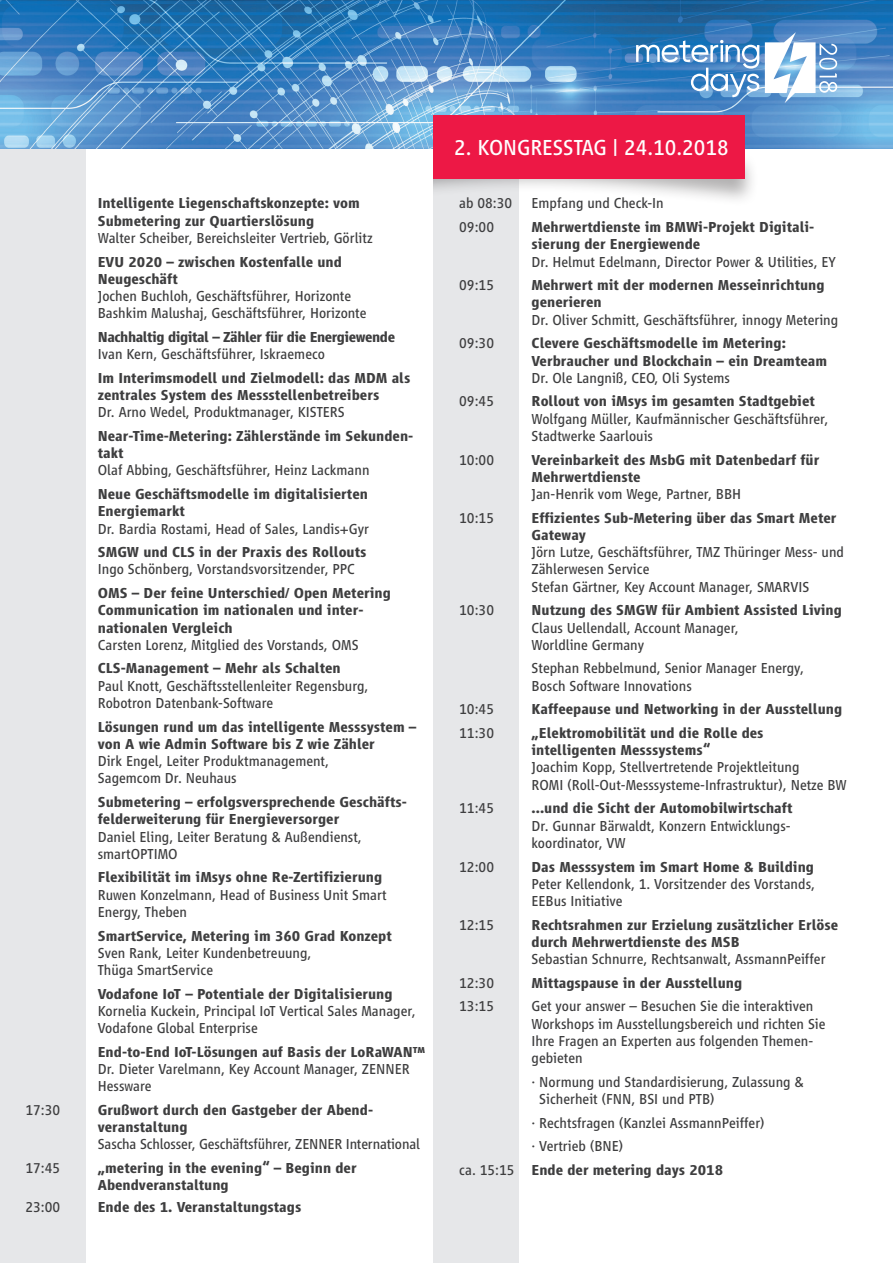
<style>
.page{position:relative;width:893px;height:1263px;background:#fff}
.page>*{position:absolute;margin:0;border:0;box-sizing:border-box;transform-origin:0 0}
.t1{font:22.5px "Vialog LT Std";color:#fff}
.t2{font:15px/17.2px "Vialog LT Std";color:#3e3e3f}
.t3{font:700 15px/17.2px "Vialog LT Std";color:#3e3e3f}
.t4{font:700 15px "Vialog LT Std";letter-spacing:-.03em;color:#3e3e3f}
.s1{font-weight:400}
</style>
<div class="page">
<div style="left:0;top:94px;width:85px;height:1169px;background:#e6e7e9"></div>
<div style="left:434px;top:94px;width:85px;height:1169px;background:#e6e7e9"></div>
<img style="left:0;top:0;width:893px;height:149px">
<div style="left:345px;top:151px;width:413px;height:56px;background:#231f20;opacity:.35"></div>
<div style="left:316px;top:149px;width:117px;height:59px;background:#fff"></div>
<div style="left:433px;top:115px;width:311px;height:64px;background:#ed1845"></div>
<svg style="left:636px;top:40px;width:123px;height:57px;background:#5e98cc"></svg>
<svg style="left:765px;top:32px;width:72px;height:71px"></svg>
<p class="t3" style="left:98px;top:195px;width:264px">Intelligente Liegenschaftskonzepte: vom<br>Submetering zur Quartierslösung</p>
<p class="t2" style="left:98px;top:229px;width:276px">Walter Scheiber, Bereichsleiter Vertrieb, Görlitz</p>
<p class="t3" style="left:98px;top:253px;width:246px">EVU 2020 – zwischen Kostenfalle und<br>Neugeschäft</p>
<p class="t2" style="left:98px;top:287px;width:270px">Jochen Buchloh, Geschäftsführer, Horizonte<br>Bashkim Malushaj, Geschäftsführer, Horizonte</p>
<p class="t4" style="left:98px;top:329px;width:299px">Nachhaltig digital – Zähler für die Energiewende</p>
<p class="t2" style="left:98px;top:346px;width:229px">Ivan Kern, Geschäftsführer, Iskraemeco</p>
<p class="t3" style="left:98px;top:369px;width:314px">Im Interimsmodell und Zielmodell: das MDM als zentrales System des Messstellenbetreibers</p>
<p class="t2" style="left:98px;top:404px;width:248px">Dr. Arno Wedel, Produktmanager, KISTERS</p>
<p class="t3" style="left:98px;top:427px;width:317px">Near-Time-Metering: Zählerstände im Sekunden&shy;takt</p>
<p class="t2" style="left:98px;top:462px;width:273px">Olaf Abbing, Geschäftsführer, Heinz Lackmann</p>
<p class="t3" style="left:98px;top:485px;width:272px">Neue Geschäftsmodelle im digitalisierten<br>Energiemarkt</p>
<p class="t2" style="left:98px;top:520px;width:273px">Dr. Bardia Rostami, Head of Sales, Landis+Gyr</p>
<p class="t3" style="left:98px;top:544px;width:270px">SMGW und CLS in der Praxis des Rollouts</p>
<p class="t2" style="left:98px;top:561px;width:259px">Ingo Schönberg, Vorstandsvorsitzender, PPC</p>
<p class="t3" style="left:98px;top:584px;width:295px">OMS – Der feine Unterschied/ Open Metering<br>Communication im nationalen und inter&shy;nationalen Vergleich</p>
<p class="t2" style="left:98px;top:636px;width:262px">Carsten Lorenz, Mitglied des Vorstands, OMS</p>
<p class="t3" style="left:26px;top:660px;width:31px">CL</p>
<p class="t3" style="left:113px;top:660px;width:230px">S-Management – Mehr als Schalten</p>
<p class="t2" style="left:98px;top:677px;width:272px">Paul Knott, Geschäftsstellenleiter Regensburg,<br>Robotron Datenbank-Software</p>
<p class="t3" style="left:26px;top:718px;width:28px">L</p>
<p class="t3" style="left:98px;top:718px;width:320px;text-indent:7px">ösungen rund um das intelligente Messsystem – von A wie Admin Software bis Z wie Zähler</p>
<p class="t2" style="left:98px;top:752px;width:233px">Dirk Engel, Leiter Produktmanagement,<br>Sagemcom Dr. Neuhaus</p>
<p class="t3" style="left:98px;top:793px;width:311px">Submetering – erfolgsversprechende Geschäfts&shy;felderweiterung für Energieversorger</p>
<p class="t2" style="left:98px;top:828px;width:265px">Daniel Eling, Leiter Beratung &amp; Außendienst, smartOPTIMO</p>
<p class="t3" style="left:98px;top:869px;width:286px">Flexibilität im iMsys ohne Re-Zertifizierung</p>
<p class="t2" style="left:26px;top:886px;width:28px">R</p>
<p class="t2" style="left:98px;top:886px;width:290px;text-indent:8px">uwen Konzelmann, Head of Business Unit Smart<br>Energy, Theben</p>
<p class="t3" style="left:98px;top:927px;width:296px">SmartService, Metering im 360 Grad Konzept</p>
<p class="t2" style="left:98px;top:944px;width:215px">Sven Rank, Leiter Kundenbetreuung,<br>Thüga SmartService</p>
<p class="t3" style="left:98px;top:985px;width:296px">Vodafone IoT – Potentiale der Digitalisierung</p>
<p class="t2" style="left:98px;top:1002px;width:319px">Kornelia Kuckein, Principal IoT Vertical Sales Manager,<br>Vodafone Global Enterprise</p>
<p class="t3" style="left:98px;top:1043px;width:329px">End-to-End IoT-Lösungen auf Basis der LoRaWAN™</p>
<p class="t2" style="left:98px;top:1060px;width:312px">Dr. Dieter Varelmann, Key Account Manager, ZENN ER<br>Hessware</p>
<p class="t2" style="left:26px;top:1101px;width:36px">17:30</p>
<p class="t3" style="left:98px;top:1101px;width:276px">Grußwort durch den Gastgeber der Abend&shy;veranstaltung</p>
<p class="t2" style="left:98px;top:1136px;width:324px">Sascha Schlosser, Geschäftsführer, ZENN ER International</p>
<p class="t2" style="left:26px;top:1159px;width:36px">17:45</p>
<p class="t3" style="left:98px;top:1159px;width:260px">„metering in the evening“ – Beginn der<br>Abendveranstaltung</p>
<p class="t2" style="left:26px;top:1198px;width:36px">23:00</p>
<p class="t3" style="left:98px;top:1198px;width:205px">Ende des 1. Veranstaltungstags</p>
<h1 class="t1" style="left:454px;top:135px;width:100px">2. Kongresstag</h1>
<h1 class="t1" style="left:613px;top:135px;width:118px">| 24.10.2018</h1>
<p class="t2" style="left:459px;top:195px;width:55px">ab 08:30</p>
<p class="t2" style="left:531px;top:195px;width:134px">Empfang und Check-In</p>
<p class="t2" style="left:459px;top:218px;width:36px">09:00</p>
<p class="t3" style="left:531px;top:218px;width:283px">Mehrwertdienste im BMWi-Projekt Digitali&shy;sierung der Energiewende</p>
<p class="t2" style="left:531px;top:253px;width:306px">Dr. Helmut Edelmann, Director Power &amp; Utilities, EY</p>
<p class="t2" style="left:459px;top:277px;width:36px">09:15</p>
<p class="t3" style="left:531px;top:277px;width:295px">Mehrwert mit der modernen Messeinrichtung generieren</p>
<p class="t2" style="left:531px;top:311px;width:308px">Dr. Oliver Schmitt, Geschäftsführer, innogy Metering</p>
<p class="t2" style="left:459px;top:335px;width:36px">09:30</p>
<p class="t3" style="left:531px;top:335px;width:297px">Clevere Geschäftsmodelle im Metering:<br>Verbraucher und Blockchain – ein Dreamteam</p>
<p class="t2" style="left:531px;top:369px;width:200px">Dr. Ole Langniß, CEO, Oli Systems</p>
<p class="t2" style="left:459px;top:393px;width:36px">09:45</p>
<p class="t3" style="left:531px;top:393px;width:285px">Rollout von iMsys im gesamten Stadtgebiet</p>
<p class="t2" style="left:531px;top:410px;width:298px">Wolfgang Müller, Kaufmännischer Geschäftsführer,<br>Stadtwerke Saarlouis</p>
<p class="t2" style="left:459px;top:451px;width:36px">10:00</p>
<p class="t3" style="left:531px;top:451px;width:289px">Vereinbarkeit des MsbG mit Datenbedarf für<br>Mehrwertdienste</p>
<p class="t2" style="left:531px;top:485px;width:211px">Jan-Henrik vom Wege, Partner, BBH</p>
<p class="t2" style="left:459px;top:509px;width:36px">10:15</p>
<p class="t3" style="left:531px;top:509px;width:307px">Effizientes Sub-Metering über das Smart Meter<br>Gateway</p>
<p class="t2" style="left:531px;top:544px;width:314px">Jörn Lutze, Geschäftsführer, TMZ Thüringer Mess- und<br>Zählerwesen Service<br>Stefan Gärtner, Key Account Manager, SMARVIS</p>
<p class="t2" style="left:459px;top:602px;width:36px">10:30</p>
<p class="t3" style="left:531px;top:602px;width:312px">Nutzung des SMGW für Ambient Assisted Living</p>
<p class="t2" style="left:531px;top:619px;width:209px">Claus Uellendall, Account Manager,<br>Worldline Germany</p>
<p class="t2" style="left:531px;top:660px;width:274px">Stephan Rebbelmund, Senior Manager Energy,<br>Bosch Software Innovations</p>
<p class="t2" style="left:459px;top:701px;width:36px">10:45</p>
<p class="t3" style="left:531px;top:701px;width:312px">Kaffeepause und Networking in der Ausstellung</p>
<p class="t2" style="left:459px;top:724px;width:36px">11:30</p>
<p class="t3" style="left:531px;top:724px;width:234px">„Elektromobilität und die Rolle des intelligenten Messsystems“</p>
<p class="t2" style="left:531px;top:759px;width:317px">Joachim Kopp, Stellvertretende Projektleitung<br>ROMI (Roll-Out-Messsysteme-Infrastruktur), N etze BW</p>
<p class="t2" style="left:459px;top:800px;width:36px">11:45</p>
<p class="t3" style="left:531px;top:800px;width:262px">...und die Sicht der Automobilwirtschaft</p>
<p class="t2" style="left:531px;top:817px;width:259px">Dr. Gunnar Bärwaldt, Konzern Entwicklungs&shy;koordinator, VW</p>
<p class="t2" style="left:459px;top:858px;width:36px">12:00</p>
<p class="t3" style="left:531px;top:858px;width:284px">Das Messsystem im Smart Home &amp; Building</p>
<p class="t2" style="left:531px;top:875px;width:285px">Peter Kellendonk, 1. Vorsitzender des Vorstands,<br>EEBus Initiative</p>
<p class="t2" style="left:459px;top:916px;width:36px">12:15</p>
<p class="t3" style="left:531px;top:916px;width:308px">Rechtsrahmen zur Erzielung zusätzlicher Erlöse durch Mehrwertdienste des MSB</p>
<p class="t2" style="left:531px;top:950px;width:296px">Sebastian Schnurre, Rechtsanwalt, AssmannPeiffer</p>
<p class="t2" style="left:459px;top:974px;width:36px">12:30</p>
<p class="t3" style="left:531px;top:974px;width:212px">Mittagspause in der Ausstellung</p>
<p class="t2" style="left:459px;top:998px;width:36px">13:15</p>
<p class="t2" style="left:531px;top:998px;width:296px">Get your answer – Besuchen Sie die interaktiven Workshops im Ausstellungsbereich und richten Sie Ihre Fragen an Experten aus folgenden Themen&shy;gebieten</p>
<p class="t2" style="left:539px;top:1073px;width:266px;text-indent:-8px">∙ Normung und Standardisierung, Zulassung &amp;<br>Sicherheit (FNN, BSI und PTB)</p>
<p class="t2" style="left:531px;top:1114px;width:235px">∙ Rechtsfragen (Kanzlei AssmannPeiffer)</p>
<p class="t2" style="left:531px;top:1138px;width:93px">∙ Vertrieb (BN E)</p>
<p class="t3" style="left:459px;top:1161px;width:265px"><span class="s1">ca. 15:15</span> Ende der metering days 2018</p>
</div>
